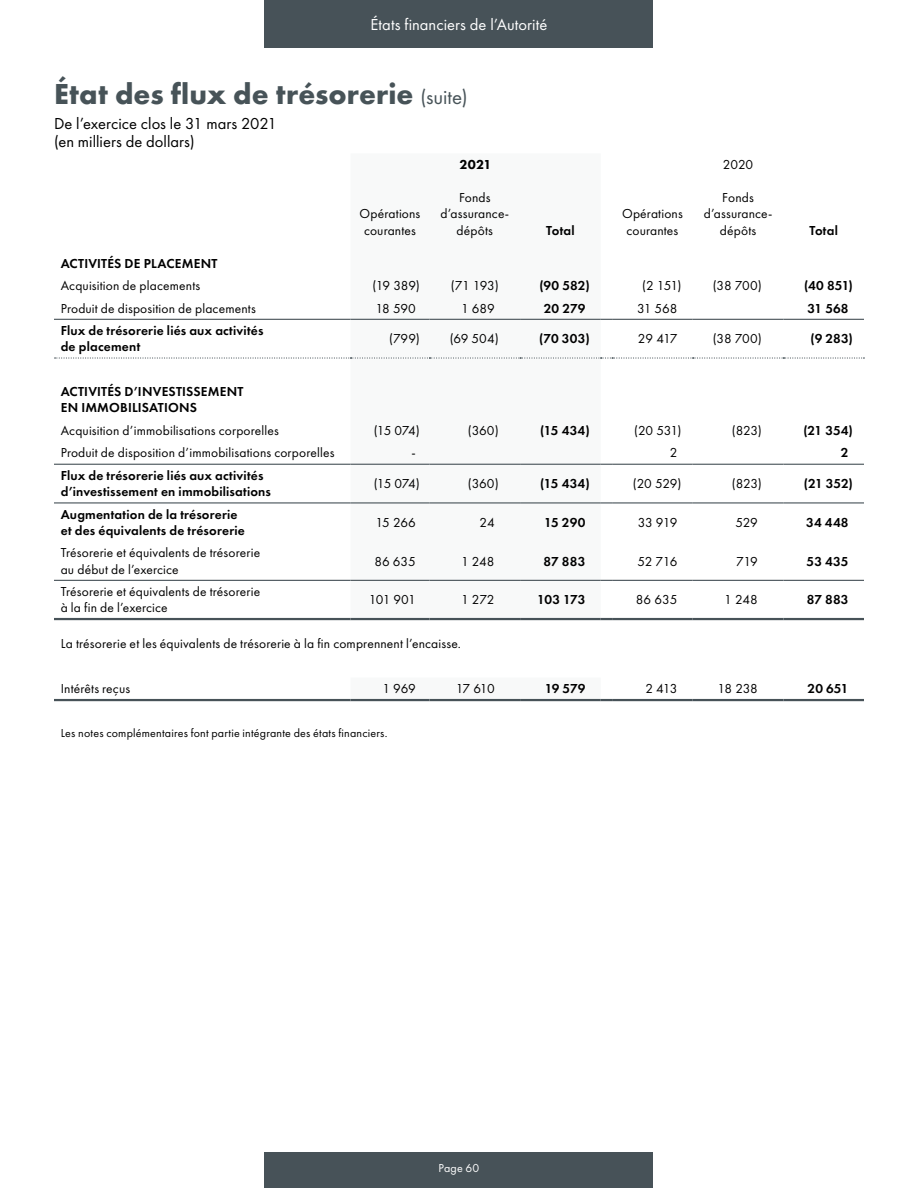
<style>
.page{position:relative;width:918px;height:1188px;background:#fff}
.page>*{position:absolute;margin:0;border:0;box-sizing:border-box;transform-origin:0 0}
.t1{font:700 30px "Futura PT";letter-spacing:.005em;color:#475358}
.t2{font:16.5px/18px "Futura PT";color:#000}
.t3{font:16.5px "Futura PT";letter-spacing:.005em;color:#fff}
.t4{font:13.5px/16.2px "Futura PT";letter-spacing:.01em;color:#000;text-align:center}
.t5{font:600 13.5px/16.2px "Futura PT";letter-spacing:.015em;color:#000}
.t6{font:800 13.5px "Futura PT";color:#000}
.t7{font:12px "Futura PT";letter-spacing:.015em;color:#000}
.t8{font:12px "Futura PT";letter-spacing:.015em;color:#fff}
.s1{font-weight:400;font-size:21px}
</style>
<div class="page">
<div style="left:265px;top:1152px;width:388px;height:36px;background:#475258"></div>
<svg style="left:351px;top:318px;width:250px;height:381px"></svg>
<hr style="left:54px;top:319px;width:297px;height:1px;background:#475258">
<hr style="left:351px;top:319px;width:78px;height:1px;background:#475258">
<hr style="left:429px;top:319px;width:91px;height:1px;background:#475258">
<hr style="left:520px;top:319px;width:81px;height:1px;background:#475258">
<hr style="left:612px;top:319px;width:81px;height:1px;background:#475258">
<hr style="left:693px;top:319px;width:90px;height:1px;background:#475258">
<hr style="left:783px;top:319px;width:81px;height:1px;background:#475258">
<svg style="left:55px;top:357px;width:809px;height:2px"></svg>
<hr style="left:54px;top:464px;width:297px;height:1px;background:#475258">
<hr style="left:351px;top:464px;width:78px;height:1px;background:#475258">
<hr style="left:429px;top:464px;width:91px;height:1px;background:#475258">
<hr style="left:520px;top:464px;width:81px;height:1px;background:#475258">
<hr style="left:612px;top:464px;width:81px;height:1px;background:#475258">
<hr style="left:693px;top:464px;width:90px;height:1px;background:#475258">
<hr style="left:783px;top:464px;width:81px;height:1px;background:#475258">
<hr style="left:54px;top:502px;width:297px;height:2px;background:#475258">
<hr style="left:351px;top:502px;width:78px;height:2px;background:#475258">
<hr style="left:429px;top:502px;width:91px;height:2px;background:#475258">
<hr style="left:520px;top:502px;width:81px;height:2px;background:#475258">
<svg style="left:601px;top:502px;width:11px;height:2px"></svg>
<hr style="left:612px;top:502px;width:81px;height:2px;background:#475258">
<hr style="left:693px;top:502px;width:90px;height:2px;background:#475258">
<hr style="left:783px;top:502px;width:81px;height:2px;background:#475258">
<hr style="left:54px;top:580px;width:297px;height:1px;background:#475258">
<hr style="left:351px;top:580px;width:78px;height:1px;background:#475258">
<hr style="left:429px;top:580px;width:91px;height:1px;background:#475258">
<hr style="left:520px;top:580px;width:81px;height:1px;background:#475258">
<hr style="left:612px;top:580px;width:81px;height:1px;background:#475258">
<hr style="left:693px;top:580px;width:90px;height:1px;background:#475258">
<hr style="left:783px;top:580px;width:81px;height:1px;background:#475258">
<hr style="left:54px;top:618px;width:297px;height:2px;background:#475258">
<hr style="left:351px;top:618px;width:78px;height:2px;background:#475258">
<hr style="left:429px;top:618px;width:91px;height:2px;background:#475258">
<hr style="left:520px;top:618px;width:81px;height:2px;background:#475258">
<svg style="left:601px;top:618px;width:11px;height:2px"></svg>
<hr style="left:612px;top:618px;width:81px;height:2px;background:#475258">
<hr style="left:693px;top:618px;width:90px;height:2px;background:#475258">
<hr style="left:783px;top:618px;width:81px;height:2px;background:#475258">
<hr style="left:54px;top:699px;width:297px;height:2px;background:#475258">
<hr style="left:351px;top:699px;width:78px;height:2px;background:#475258">
<hr style="left:429px;top:699px;width:91px;height:2px;background:#475258">
<hr style="left:520px;top:699px;width:81px;height:2px;background:#475258">
<svg style="left:601px;top:699px;width:11px;height:2px"></svg>
<hr style="left:612px;top:699px;width:81px;height:2px;background:#475258">
<hr style="left:693px;top:699px;width:90px;height:2px;background:#475258">
<hr style="left:783px;top:699px;width:81px;height:2px;background:#475258">
<div style="left:265px;top:0;width:388px;height:48px;background:#475258"></div>
<p class="t3" style="left:371px;top:15px;width:178px">États financiers de l’Autorité</p>
<h3 class="t1" style="left:54px;top:75px;width:415px">État des flux de trésorerie <span class="s1">(suite)</span></h3>
<p class="t2" style="left:54px;top:114px;width:224px">De l’exercice clos le 31 mars 2021 (en milliers de dollars)</p>
<p class="t6" style="left:460px;top:156px;width:34px">2021</p>
<p class="t4" style="left:723px;top:156px;width:32px">2020</p>
<p class="t4" style="left:360px;top:206px;width:62px">Opérations courantes</p>
<p class="t4" style="left:440px;top:189px;width:70px">Fonds d’assurance&shy;dépôts</p>
<p class="t4" style="left:704px;top:189px;width:70px">Fonds d’assurance&shy;dépôts</p>
<p class="t4" style="left:622px;top:206px;width:62px">Opérations courantes</p>
<p class="t5" style="left:546px;top:222px;width:30px">Total</p>
<p class="t5" style="left:809px;top:222px;width:30px">Total</p>
<p class="t5" style="left:61px;top:255px;width:158px">ACTIVITÉS DE PLACEMENT</p>
<p class="t4" style="left:61px;top:277px;width:141px">Acquisition de placements</p>
<p class="t4" style="left:373px;top:277px;width:49px">(19 389)</p>
<p class="t4" style="left:451px;top:277px;width:49px">(71 193)</p>
<p class="t5" style="left:539px;top:277px;width:52px">(90 582)</p>
<p class="t4" style="left:642px;top:277px;width:41px">(2 151)</p>
<p class="t4" style="left:713px;top:277px;width:51px">(38 700)</p>
<p class="t5" style="left:804px;top:277px;width:50px">(40 851)</p>
<p class="t4" style="left:61px;top:300px;width:197px">Produit de disposition de placements</p>
<p class="t4" style="left:375px;top:300px;width:42px">18 590</p>
<p class="t4" style="left:461px;top:300px;width:35px">1 689</p>
<p class="t5" style="left:544px;top:300px;width:43px">20 279</p>
<p class="t4" style="left:637px;top:300px;width:42px">31 568</p>
<p class="t5" style="left:808px;top:300px;width:43px">31 568</p>
<p class="t5" style="left:61px;top:322px;width:204px">Flux de trésorerie liés aux activités de placement</p>
<p class="t4" style="left:389px;top:331px;width:32px">(799)</p>
<p class="t4" style="left:450px;top:331px;width:50px">(69 504)</p>
<p class="t5" style="left:539px;top:330px;width:52px">(70 303)</p>
<p class="t4" style="left:638px;top:331px;width:41px">29 417</p>
<p class="t4" style="left:713px;top:331px;width:51px">(38 700)</p>
<p class="t5" style="left:811px;top:330px;width:44px">(9 283)</p>
<p class="t5" style="left:61px;top:384px;width:184px">ACTIVITÉS D’INVESTISSEMENT<br>EN IMMOBILISATIONS</p>
<p class="t4" style="left:61px;top:422px;width:220px">Acquisition d’immobilisations corporelles</p>
<p class="t4" style="left:374px;top:422px;width:47px">(15 074)</p>
<p class="t4" style="left:468px;top:422px;width:32px">(360)</p>
<p class="t5" style="left:540px;top:422px;width:51px">(15 434)</p>
<p class="t4" style="left:634px;top:422px;width:49px">(20 531)</p>
<p class="t4" style="left:732px;top:422px;width:32px">(823)</p>
<p class="t5" style="left:803px;top:422px;width:51px">(21 354)</p>
<p class="t4" style="left:61px;top:445px;width:275px">Produit de disposition d’immobilisations corporelles</p>
<p class="t4" style="left:411px;top:445px;width:6px">-</p>
<p class="t4" style="left:670px;top:445px;width:9px">2</p>
<p class="t5" style="left:841px;top:445px;width:9px">2</p>
<p class="t5" style="left:61px;top:467px;width:212px">Flux de trésorerie liés aux activités d’investissement en immobilisations</p>
<p class="t4" style="left:374px;top:475px;width:47px">(15 074)</p>
<p class="t4" style="left:468px;top:475px;width:32px">(360)</p>
<p class="t5" style="left:540px;top:475px;width:51px">(15 434)</p>
<p class="t4" style="left:633px;top:475px;width:50px">(20 529)</p>
<p class="t4" style="left:732px;top:475px;width:32px">(823)</p>
<p class="t5" style="left:804px;top:475px;width:51px">(21 352)</p>
<p class="t5" style="left:61px;top:506px;width:186px">Augmentation de la trésorerie et des équivalents de trésorerie</p>
<p class="t4" style="left:375px;top:514px;width:42px">15 266</p>
<p class="t4" style="left:480px;top:514px;width:17px">24</p>
<p class="t5" style="left:544px;top:514px;width:43px">15 290</p>
<p class="t4" style="left:638px;top:514px;width:41px">33 919</p>
<p class="t4" style="left:735px;top:514px;width:24px">529</p>
<p class="t5" style="left:806px;top:514px;width:44px">34 448</p>
<p class="t4" style="left:61px;top:545px;width:201px;text-align:left">Trésorerie et équivalents de trésorerie au début de l’exercice</p>
<p class="t4" style="left:374px;top:553px;width:43px">86 635</p>
<p class="t4" style="left:461px;top:553px;width:35px">1 248</p>
<p class="t5" style="left:544px;top:553px;width:43px">87 883</p>
<p class="t4" style="left:638px;top:553px;width:41px">52 716</p>
<p class="t4" style="left:736px;top:553px;width:23px">719</p>
<p class="t5" style="left:807px;top:553px;width:44px">53 435</p>
<p class="t4" style="left:61px;top:583px;width:201px;text-align:left">Trésorerie et équivalents de trésorerie à la fin de l’exercice</p>
<p class="t4" style="left:369px;top:592px;width:49px">101 901</p>
<p class="t4" style="left:461px;top:592px;width:35px">1 272</p>
<p class="t5" style="left:537px;top:591px;width:50px">103 173</p>
<p class="t4" style="left:636px;top:592px;width:43px">86 635</p>
<p class="t4" style="left:724px;top:592px;width:35px">1 248</p>
<p class="t5" style="left:807px;top:591px;width:43px">87 883</p>
<p class="t4" style="left:61px;top:636px;width:402px">La trésorerie et les équivalents de trésorerie à la fin comprennent l’encaisse.</p>
<p class="t4" style="left:61px;top:681px;width:71px">Intérêts reçus</p>
<p class="t4" style="left:382px;top:681px;width:35px">1 969</p>
<p class="t4" style="left:456px;top:681px;width:40px">17 610</p>
<p class="t5" style="left:545px;top:681px;width:42px">19 579</p>
<p class="t4" style="left:645px;top:681px;width:33px">2 413</p>
<p class="t4" style="left:718px;top:681px;width:42px">18 238</p>
<p class="t5" style="left:807px;top:681px;width:43px">20 651</p>
<p class="t7" style="left:61px;top:726px;width:328px">Les notes complémentaires font partie intégrante des états financiers.</p>
<p class="t8" style="left:439px;top:1161px;width:42px">Page 60</p>
</div>
